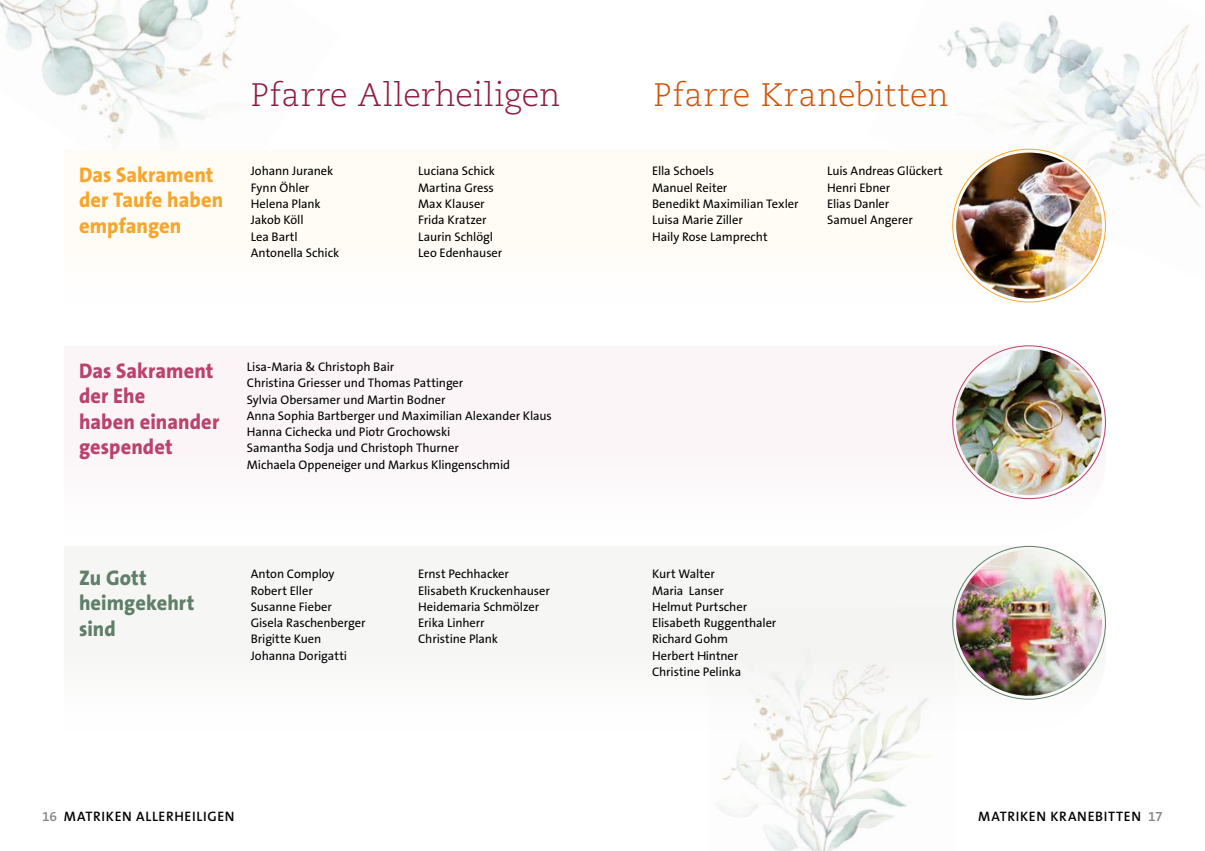
<style>
.page{position:relative;width:1205px;height:851px;background:#fff}
.page>*{position:absolute;margin:0;border:0;box-sizing:border-box;transform-origin:0 0}
.t1{font:300 32.5px "Caecilia LT Std";letter-spacing:.01em;color:#901a3d}
.t2{font:300 32.5px "Caecilia LT Std";letter-spacing:.01em;color:#d05407}
.t3{font:800 21.25px/25.5px "The Sans B W8";letter-spacing:.005em;color:#b9436d;scale:.95 1}
.t4{font:800 21.25px/25.5px "The Sans B W8";color:#f7a62d;scale:.95 1}
.t5{font:800 21.25px/25.5px "The Sans B W8";letter-spacing:.005em;color:#607f68;scale:.95 1}
.t6{font:600 13.75px "The Sans B W6";letter-spacing:.05em;color:#000}
.t7{font:12.5px/16.2px "The Sans B W5 Plain";letter-spacing:-.005em;color:#000}
.s1{color:#878787}
</style>
<div class="page">
<img style="left:939px;top:14px;width:266px;height:193px">
<img style="left:0;top:0;width:241px;height:142px">
<svg style="left:952px;top:345px;width:154px;height:155px"></svg>
<img style="left:956px;top:349px;width:146px;height:146px;border-radius:73px">
<svg style="left:939px;top:149px;width:167px;height:154px"></svg>
<img style="left:956px;top:153px;width:146px;height:145px;border-radius:73px">
<svg style="left:954px;top:546px;width:152px;height:154px"></svg>
<img style="left:956px;top:549px;width:146px;height:146px;border-radius:73px">
<img style="left:706px;top:606px;width:250px;height:244px">
<h1 class="t1" style="left:251px;top:77px;width:311px">Pfarre Allerheiligen</h1>
<h1 class="t2" style="left:653px;top:77px;width:297px">Pfarre Kranebitten</h1>
<h2 class="t4" style="left:79px;top:162px;width:153px">Das Sakrament der Taufe haben empfangen</h2>
<p class="t7" style="left:418px;top:163px;width:86px">Luciana Schick<br>Martina Gress<br>Max Klauser<br>Frida Kratzer<br>Laurin Schlögl<br>Leo Edenhauser</p>
<p class="t7" style="left:827px;top:163px;width:117px">Luis Andreas Glückert<br>Henri Ebner<br>Elias Danler<br>Samuel Angerer</p>
<p class="t7" style="left:251px;top:163px;width:90px">Johann Juranek<br>Fynn Öhler<br>Helena Plank<br>Jakob Köll<br>Lea Bartl<br>Antonella Schick</p>
<p class="t7" style="left:652px;top:163px;width:148px">Ella Schoels<br>Manuel Reiter<br>Benedikt Maximilian Texler<br>Luisa Marie Ziller<br>Haily Rose Lamprecht</p>
<h2 class="t3" style="left:79px;top:358px;width:149px">Das Sakrament der Ehe<br>haben einander gespendet</h2>
<p class="t7" style="left:247px;top:359px;width:306px">Lisa-Maria &amp; Christoph Bair<br>Christina Griesser und Thomas Pattinger<br>Sylvia Obersamer und Martin Bodner<br>Anna Sophia Bartberger und Maximilian Alexander Klaus Hanna Cichecka und Piotr Grochowski<br>Samantha Sodja und Christoph Thurner<br>Michaela Oppeneiger und Markus Klingenschmid</p>
<h2 class="t5" style="left:79px;top:565px;width:123px">Zu Gott heimgekehrt sind</h2>
<p class="t7" style="left:652px;top:566px;width:126px">Kurt Walter<br>Maria Lanser<br>Helmut Purtscher<br>Elisabeth Ruggenthaler<br>Richard Gohm<br>Herbert Hintner<br>Christine Pelinka</p>
<p class="t7" style="left:251px;top:566px;width:116px">Anton Comploy<br>Robert Eller<br>Susanne Fieber<br>Gisela Raschenberger<br>Brigitte Kuen<br>Johanna Dorigatti</p>
<p class="t7" style="left:418px;top:566px;width:133px">Ernst Pechhacker<br>Elisabeth Kruckenhauser<br>Heidemaria Schmölzer<br>Erika Linherr<br>Christine Plank</p>
<p class="t6" style="left:42px;top:807px;width:194px"><span class="s1">16</span> MATRIKEN ALLERHEILIGEN</p>
<p class="t6" style="left:978px;top:807px;width:186px">MATRIKEN KRANEBITTEN <span class="s1">17</span></p>
</div>
